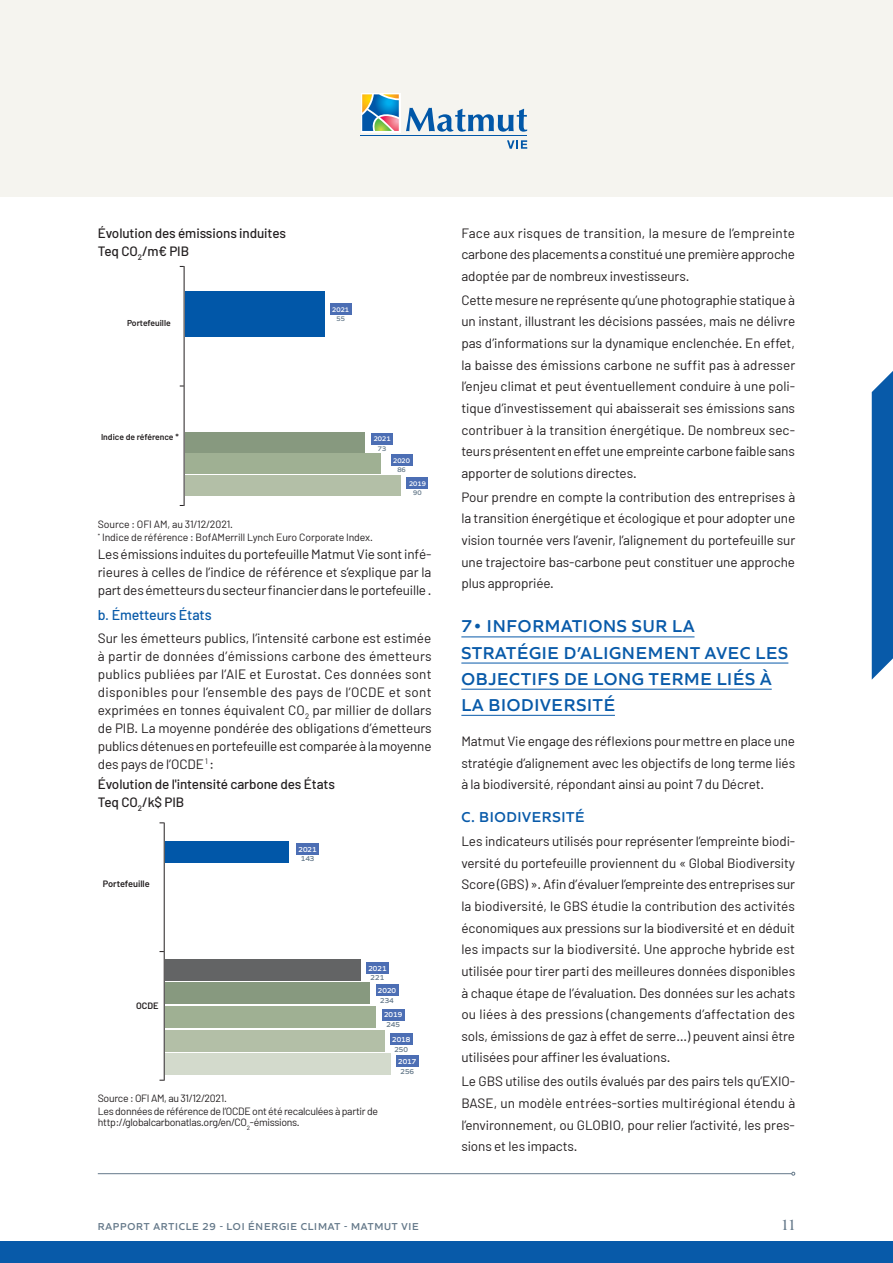
<style>
.page{position:relative;width:893px;height:1263px;background:#fff}
.page>*{position:absolute;margin:0;border:0;box-sizing:border-box;transform-origin:0 0}
.t1{font:600 18px/26.1px "Quiet Sans";letter-spacing:.04em;color:#085aa9}
.t2{font:600 18px "Canto";color:#65798a}
.t3{font:600 15px "Quiet Sans";letter-spacing:.04em;color:#085aa9}
.t4{font:500 14.25px "Barlow";letter-spacing:-.01em;color:#085aa9}
.t5{font:13.5px/21.6px "Barlow";letter-spacing:-.01em;color:#231f20;text-align:justify}
.t6{font:500 13.5px/18px "Barlow";letter-spacing:-.01em;color:#231f20}
.t7{font:12.45px "Barlow";color:#231f20}
.t8{font:11.55px/14px "Barlow";color:#231f20}
.t9{font:10.5px/13.5px "Barlow";letter-spacing:-.03em;color:#231f20}
.t10{font:10.5px/13.5px "Barlow";letter-spacing:-.01em;color:#231f20}
.t11{font:600 10.5px "Quiet Sans";letter-spacing:.075em;color:#65798a}
.t12{font:600 9.15px "Barlow";color:#231f20}
.t13{font:600 8.55px "Barlow";color:#231f20}
.t14{font:600 7.5px "Quiet Sans";color:#fff}
.t15{font:600 7.5px "Quiet Sans";color:#65798a}
.t16{font:600 6.9px "Quiet Sans";color:#fff}
.t17{font:600 6.9px "Quiet Sans";color:#65798a}
</style>
<div class="page">
<div style="left:330px;top:303px;width:21px;height:12px;background:#4c6eb4"></div>
<div style="left:185px;top:432px;width:179px;height:20px;background:#87997f"></div>
<div style="left:185px;top:454px;width:196px;height:20px;background:#9fb093"></div>
<div style="left:185px;top:475px;width:215px;height:20px;background:#b3bfa7"></div>
<hr style="left:184px;top:266px;width:1px;height:240px;background:#231f20">
<div style="left:185px;top:291px;width:140px;height:46px;background:#0157a8"></div>
<div style="left:372px;top:433px;width:21px;height:11px;background:#4c6eb4"></div>
<div style="left:391px;top:455px;width:21px;height:11px;background:#4c6eb4"></div>
<div style="left:407px;top:477px;width:21px;height:12px;background:#4c6eb4"></div>
<div style="left:166px;top:982px;width:204px;height:22px;background:#87997f"></div>
<div style="left:166px;top:959px;width:195px;height:21px;background:#636465"></div>
<div style="left:166px;top:1006px;width:210px;height:22px;background:#9fb093"></div>
<div style="left:166px;top:1030px;width:219px;height:21px;background:#b3bfa7"></div>
<hr style="left:164px;top:822px;width:1px;height:259px;background:#231f20">
<div style="left:166px;top:841px;width:123px;height:21px;background:#0157a8"></div>
<div style="left:376px;top:984px;width:22px;height:12px;background:#4c6eb4"></div>
<div style="left:366px;top:962px;width:23px;height:12px;background:#4c6eb4"></div>
<div style="left:296px;top:843px;width:23px;height:12px;background:#4c6eb4"></div>
<div style="left:382px;top:1009px;width:22px;height:12px;background:#4c6eb4"></div>
<div style="left:390px;top:1033px;width:22px;height:12px;background:#4c6eb4"></div>
<div style="left:166px;top:1053px;width:225px;height:22px;background:#d3dacc"></div>
<div style="left:396px;top:1055px;width:23px;height:12px;background:#4c6eb4"></div>
<hr style="left:461px;top:636px;width:233px;height:1px;background:#085aa9">
<hr style="left:461px;top:663px;width:327px;height:1px;background:#085aa9">
<hr style="left:461px;top:689px;width:311px;height:1px;background:#085aa9">
<hr style="left:461px;top:715px;width:154px;height:1px;background:#085aa9">
<hr style="left:98px;top:1173px;width:694px;height:1px;background:#65798a">
<div style="left:0;top:0;width:893px;height:197px;background:#f5f4ef"></div>
<div style="left:0;top:1241px;width:893px;height:22px;background:#085aa9"></div>
<svg style="left:872px;top:371px;width:21px;height:309px;background:#1965ae"></svg>
<hr style="left:361px;top:135px;width:166px;height:1px;background:#0157a8">
<svg style="left:406px;top:108px;width:121px;height:24px"></svg>
<div style="left:361px;top:93px;width:39px;height:39px;background:#fff"></div>
<svg style="left:362px;top:94px;width:37px;height:37px"></svg>
<svg style="left:507px;top:140px;width:20px;height:9px"></svg>
<p class="t6" style="left:98px;top:223px;width:190px">Évolution des émissions induites<br>Teq CO<sub>2</sub>/m€ PIB</p>
<p class="t8" style="left:100px;top:231px;width:165px">Évolution des émissions induites<br>Teq CO<sub>2</sub>/m€ investi</p>
<p class="t13" style="left:127px;top:316px;width:45px">Portefeuille</p>
<p class="t13" style="left:101px;top:430px;width:79px">Indice de référence *</p>
<p class="t16" style="left:332px;top:304px;width:18px">2021</p>
<p class="t17" style="left:336px;top:313px;width:10px">55</p>
<p class="t16" style="left:374px;top:434px;width:18px">2021</p>
<p class="t17" style="left:378px;top:443px;width:10px">73</p>
<p class="t16" style="left:393px;top:455px;width:18px">2020</p>
<p class="t17" style="left:397px;top:464px;width:10px">86</p>
<p class="t16" style="left:409px;top:478px;width:18px">2019</p>
<p class="t17" style="left:413px;top:487px;width:10px">90</p>
<p class="t10" style="left:98px;top:517px;width:277px">Source : OFI AM, au 31/12/2021.<br><sup>*</sup> Indice de référence : BofAMerrill Lynch Euro Corporate Index.</p>
<p class="t5" style="left:98px;top:545px;width:335px;line-height:18px">Les émissions induites du portefeuille Matmut Vie sont infé&shy;rieures à celles de l’indice de référence et s’explique par la part des émetteurs du secteur financier dans le portefeuille .</p>
<p class="t4" style="left:98px;top:605px;width:115px">b. Émetteurs États</p>
<p class="t5" style="left:98px;top:628px;width:336px;line-height:18px">Sur les émetteurs publics, l’intensité carbone est estimée à partir de données d’émissions carbone des émetteurs publics publiées par l’AIE et Eurostat. Ces données sont disponibles pour l’ensemble des pays de l’OCDE et sont exprimées en tonnes équivalent CO<sub>2</sub> par millier de dollars de PIB. La moyenne pondérée des obligations d’émetteurs publics détenues en portefeuille est comparée à la moyenne des pays de l’OCDE <sup>1</sup> :</p>
<p class="t6" style="left:98px;top:774px;width:239px">Évolution de l'intensité carbone des États<br>Teq CO<sub>2</sub>/k$ PIB</p>
<p class="t7" style="left:101px;top:799px;width:84px">Teq CO<sub>2</sub>/K$ PIB</p>
<p class="t14" style="left:299px;top:843px;width:20px">2021</p>
<p class="t12" style="left:103px;top:876px;width:48px">Portefeuille</p>
<p class="t12" style="left:136px;top:999px;width:24px">OCDE</p>
<p class="t15" style="left:301px;top:853px;width:15px">143</p>
<p class="t14" style="left:368px;top:962px;width:20px">2021</p>
<p class="t15" style="left:371px;top:972px;width:15px">221</p>
<p class="t14" style="left:378px;top:985px;width:20px">2020</p>
<p class="t15" style="left:380px;top:995px;width:15px">234</p>
<p class="t14" style="left:384px;top:1009px;width:20px">2019</p>
<p class="t15" style="left:394px;top:1043px;width:15px">250</p>
<p class="t15" style="left:386px;top:1019px;width:15px">245</p>
<p class="t14" style="left:392px;top:1034px;width:20px">2018</p>
<p class="t15" style="left:400px;top:1065px;width:15px">256</p>
<p class="t14" style="left:398px;top:1056px;width:20px">2017</p>
<p class="t9" style="left:98px;top:1091px;width:282px">Source : OFI AM, au 31/12/2021.<br>Les données de référence de l’OCDE ont été recalculées à partir de</p>
<p class="t9" style="left:98px;top:1115px;width:204px">http://globalcarbonatlas.org/en/CO<sub>2</sub>-émissions.</p>
<p class="t5" style="left:461px;top:222px;width:335px">Face aux risques de transition, la mesure de l’empreinte carbone des placements a constitué une première approche adoptée par de nombreux investisseurs.</p>
<p class="t5" style="left:461px;top:289px;width:335px">Cette mesure ne représente qu’une photographie statique à un instant, illustrant les décisions passées, mais ne délivre pas d’informations sur la dynamique enclenchée. En effet, la baisse des émissions carbone ne suffit pas à adresser l’enjeu climat et peut éventuellement conduire à une poli&shy;tique d’investissement qui abaisserait ses émissions sans contribuer à la transition énergétique. De nombreux sec&shy;teurs présentent en effet une empreinte carbone faible sans apporter de solutions directes.</p>
<p class="t5" style="left:461px;top:486px;width:335px">Pour prendre en compte la contribution des entreprises à la transition énergétique et écologique et pour adopter une vision tournée vers l’avenir, l’alignement du portefeuille sur une trajectoire bas-carbone peut constituer une approche plus appropriée.</p>
<h1 class="t1" style="left:461px;top:612px;width:328px">7• INFORMATIONS SUR LA<br>STRATÉGIE D’ALIGNEMENT AVEC LES<br>OBJECTIFS DE LONG TERME LIÉS À<br>LA BIODIVERSITÉ</h1>
<p class="t5" style="left:461px;top:730px;width:335px">Matmut Vie engage des réflexions pour mettre en place une stratégie d’alignement avec les objectifs de long terme liés à la biodiversité, répondant ainsi au point 7 du Décret.</p>
<p class="t3" style="left:461px;top:806px;width:125px">C. BIODIVERSITÉ</p>
<p class="t5" style="left:461px;top:830px;width:335px">Les indicateurs utilisés pour représenter l’empreinte biodi&shy;versité du portefeuille proviennent du « Global Biodiversity Score (GBS) ». Afin d’évaluer l’empreinte des entreprises sur la biodiversité, le GBS étudie la contribution des activités économiques aux pressions sur la biodiversité et en déduit les impacts sur la biodiversité. Une approche hybride est utilisée pour tirer parti des meilleures données disponibles à chaque étape de l’évaluation. Des données sur les achats ou liées à des pressions (changements d’affectation des sols, émissions de gaz à effet de serre…) peuvent ainsi être utilisées pour affiner les évaluations.</p>
<p class="t5" style="left:461px;top:1070px;width:335px">Le GBS utilise des outils évalués par des pairs tels qu’EXIO-BASE, un modèle entrées-sorties multirégional étendu à l’environnement, ou GLOBIO, pour relier l’activité, les pres&shy;sions et les impacts.</p>
<p class="t11" style="left:98px;top:1218px;width:322px">RAPPORT ARTICLE 29 - LOI ÉNERGIE CLIMAT - MATMUT VIE</p>
<h1 class="t2" style="left:782px;top:1213px;width:14px">11</h1>
</div>
